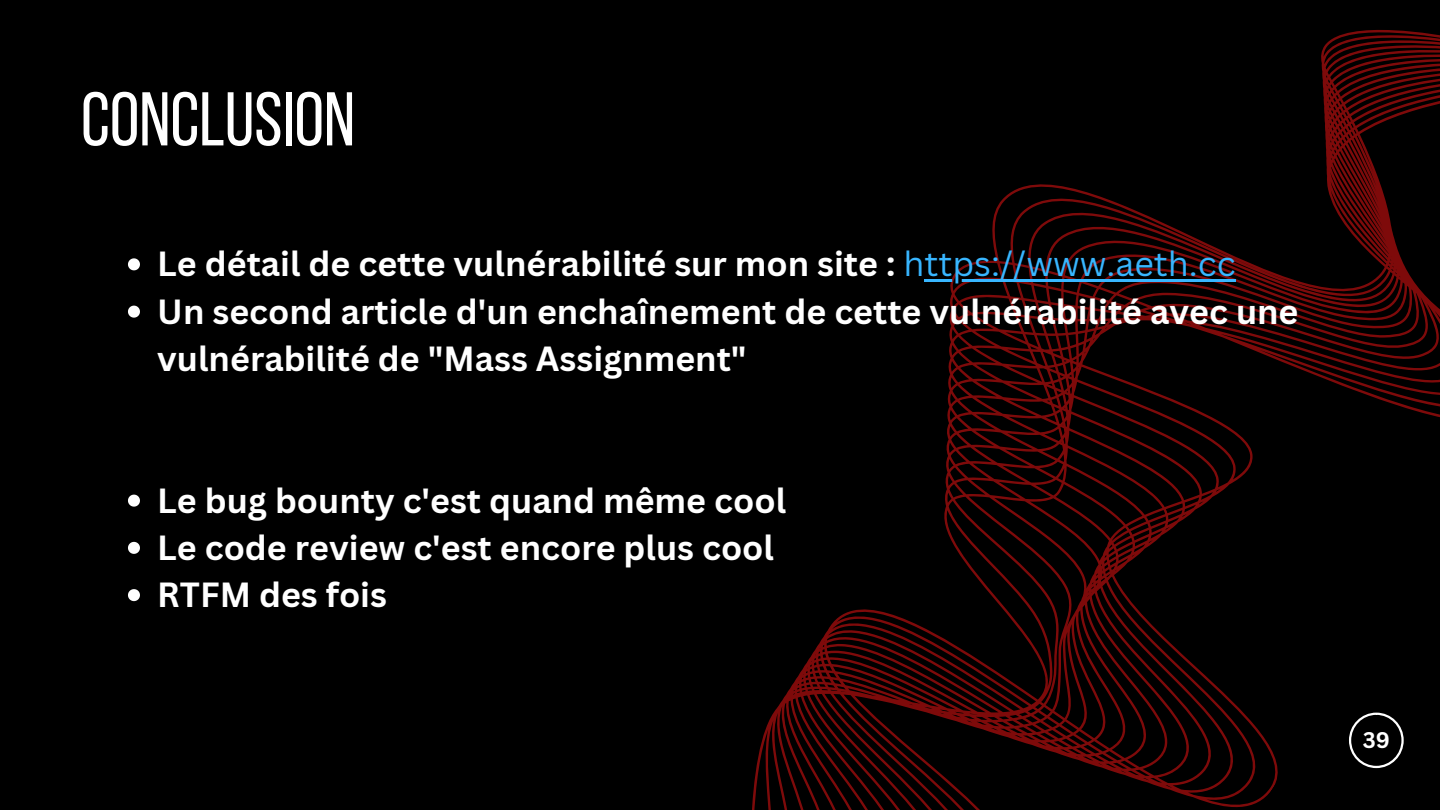
<style>
.page{position:relative;width:1440px;height:810px;background:#000}
.page>*{position:absolute;margin:0;border:0;box-sizing:border-box;transform-origin:0 0}
.t1{font:75.9px "Bebas Neue";color:#fff}
.t2{font:700 34px/47.2px "Canva Sans";color:#fff}
.t3{font:700 22px "Canva Sans";color:#fff}
.s1{font-weight:400;color:#38b6ff}
</style>
<div class="page">
<svg style="left:752px;top:30px;width:688px;height:780px"></svg>
<svg style="left:1349px;top:713px;width:55px;height:55px"></svg>
<svg style="left:128px;top:258px;width:12px;height:12px"></svg>
<hr style="left:925px;top:279px;width:311px;height:3px;background:#38b6ff">
<svg style="left:128px;top:306px;width:12px;height:12px"></svg>
<svg style="left:128px;top:495px;width:12px;height:12px"></svg>
<svg style="left:128px;top:542px;width:12px;height:12px"></svg>
<svg style="left:128px;top:589px;width:12px;height:12px"></svg>
<h1 class="t1" style="left:81px;top:88px;width:276px">CONCLUSION</h1>
<p class="t2" style="left:157px;top:240px;width:1143px">Le détail de cette vulnérabilité sur mon site : <span class="s1">https://www.aeth.cc<br></span>Un second article d'un enchaînement de cette vulnérabilité avec une vulnérabilité de "Mass Assignment"</p>
<p class="t2" style="left:157px;top:476px;width:630px">Le bug bounty c'est quand même cool<br>Le code review c'est encore plus cool<br>RTFM des fois</p>
<p class="t3" style="left:1363px;top:724px;width:29px">39</p>
</div>
